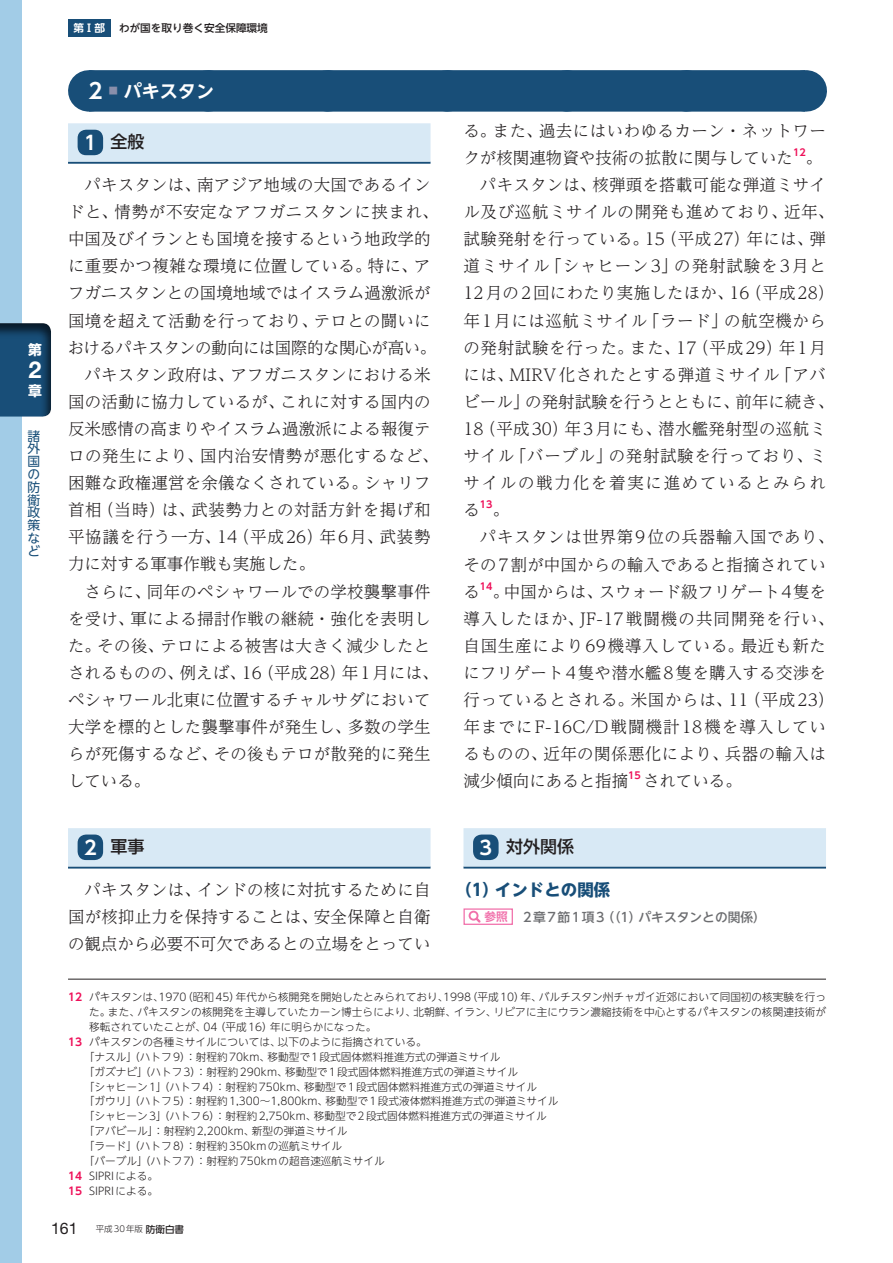
<style>
.page{position:relative;width:893px;height:1263px;background:#fff}
.page>*{position:absolute;margin:0;border:0;box-sizing:border-box;transform-origin:0 0}
.t1{font:700 23.4px "Helvetica Neue LT Std";color:#fff}
.t2{font:700 21.3px "UD Shin Go NT Pr 6 N De";color:#fff}
.t3{font:700 18px "UD Shin Go NT Pr 6 N De";color:#fff}
.t4{font:500 16.95px "UD Shin Go NT Pr 6 N";color:#231f20}
.t5{font:300 16.5px/27.2px "UD Reimin Pr 6 N";letter-spacing:.015em;color:#231f20;text-align:justify}
.t6{font:300 16.5px/27.2px "UD Reimin Pr 6 N";letter-spacing:.045em;color:#231f20}
.t7{font:300 16.5px "UD Reimin Pr 6 N";letter-spacing:.04em;color:#231f20}
.t8{font:300 16.5px "UD Reimin Pr 6 N";letter-spacing:.035em;color:#231f20}
.t9{font:300 16.5px "UD Reimin Pr 6 N";letter-spacing:-.03em;color:#231f20}
.t10{font:300 16.5px "UD Reimin Pr 6 N";letter-spacing:.055em;color:#231f20}
.t11{font:300 16.5px "UD Reimin Pr 6 N";letter-spacing:.105em;color:#231f20}
.t12{font:700 16.5px "UD Shin Go NT Pr 6 N";color:#184e78}
.t13{font:700 13.8px "UD Shin Go NT Pr 6 N";color:#fff}
.t14{font:500 12.75px "UD Shin Go NT Pr 6 N";color:#6c6d70}
.t15{font:12.75px/12.8px "UD Shin Go NT Pr 6 N";color:#184e78;text-align:justify}
.t16{font:300 10.65px "UD Shin Go NT Pr 6 N";color:#231f20}
.t17{font:500 10.65px "UD Shin Go NT Pr 6 N";color:#231f20}
.t18{font:700 10.65px "UD Shin Go NT Pr 6 N De";color:#fff}
.t19{font:700 9.6px "UD Shin Go NT Pr 6 N De";color:#ee1059}
.t20{font:300 8.55px "UD Shin Go NT Pr 6 N";color:#231f20}
.s1{font-family:"UD Shin Go NT Pr 6 N De";font-weight:700;font-size:19.2px;color:#fff}
.s2{font-family:"UD Shin Go NT Pr 6 N De";font-weight:700;font-size:11.7px;color:#f171ab}
.s3{font-family:"UD Shin Go NT Pr 6 N De";font-weight:700;color:#ee1059}
.s4{font-family:"Helvetica Neue LT Std";font-weight:400;font-size:15.9px}
.s5{font-weight:500;font-size:9.6px}
</style>
<div class="page">
<div style="left:0;top:0;width:21px;height:1263px;background:#a2cce7"></div>
<hr style="left:805px;top:70px;width:1px;height:42px;background:#184e78">
<div style="left:89px;top:70px;width:716px;height:42px;background:#184e78"></div>
<hr style="left:68px;top:979px;width:758px;height:1px;background:#231f20">
<hr style="left:68px;top:162px;width:363px;height:2px;background:#184e78">
<div style="left:68px;top:123px;width:363px;height:39px;background:#d8e9f5"></div>
<hr style="left:68px;top:866px;width:363px;height:2px;background:#184e78">
<div style="left:68px;top:828px;width:363px;height:38px;background:#d8e9f5"></div>
<div style="left:78px;top:130px;width:25px;height:25px;background:#184e78;border-radius:9px"></div>
<div style="left:78px;top:834px;width:25px;height:26px;background:#184e78;border-radius:9px"></div>
<hr style="left:463px;top:866px;width:363px;height:2px;background:#184e78">
<div style="left:463px;top:828px;width:363px;height:38px;background:#d8e9f5"></div>
<div style="left:473px;top:834px;width:26px;height:26px;background:#184e78;border-radius:9px"></div>
<svg style="left:469px;top:911px;width:12px;height:12px"></svg>
<div style="left:463px;top:908px;width:50px;height:17px;border:1px solid #f171ab"></div>
<div style="left:68px;top:19px;width:43px;height:17px;background:#184e78"></div>
<div style="left:0;top:323px;width:51px;height:96px;background:#231f20;opacity:.75"></div>
<p class="t13" style="left:28px;top:338px;width:15px">第</p>
<h1 class="t1" style="left:29px;top:355px;width:14px">2</h1>
<p class="t13" style="left:28px;top:379px;width:15px">章</p>
<p class="t15" style="left:28px;top:429px;width:14px">諸外国の防衛政策など</p>
<p class="t18" style="left:73px;top:19px;width:33px">第Ⅰ部</p>
<p class="t17" style="left:119px;top:19px;width:150px">わが国を取り巻く安全保障環境</p>
<p class="t2" style="left:89px;top:74px;width:16px">2</p>
<p class="t3" style="left:109px;top:76px;width:107px"><sup>■</sup> パキスタン</p>
<p class="t4" style="left:84px;top:128px;width:62px"><span class="s1">1</span> 全般</p>
<p class="t5" style="left:85px;top:171px;width:347px">パキスタンは、南アジア地域の大国であるイン</p>
<p class="t7" style="left:68px;top:198px;width:372px">ドと、情勢が不安定なアフガニスタンに挟まれ、</p>
<p class="t5" style="left:68px;top:225px;width:364px">中国及びイランとも国境を接するという地政学的</p>
<p class="t5" style="left:68px;top:252px;width:364px">に重要かつ複雑な環境に位置している。特に、ア</p>
<p class="t5" style="left:68px;top:279px;width:364px">フガニスタンとの国境地域ではイスラム過激派が</p>
<p class="t5" style="left:68px;top:306px;width:364px">国境を超えて活動を行っており、テロとの闘いに</p>
<p class="t9" style="left:68px;top:334px;width:370px">おけるパキスタンの動向には国際的な関心が高い。</p>
<p class="t5" style="left:85px;top:360px;width:347px">パキスタン政府は、アフガニスタンにおける米</p>
<p class="t5" style="left:68px;top:387px;width:364px">国の活動に協力しているが、これに対する国内の</p>
<p class="t5" style="left:68px;top:414px;width:364px">反米感情の高まりやイスラム過激派による報復テ</p>
<p class="t7" style="left:68px;top:442px;width:372px">ロの発生により、国内治安情勢が悪化するなど、</p>
<p class="t5" style="left:68px;top:469px;width:364px">困難な政権運営を余儀なくされている。シャリフ</p>
<p class="t7" style="left:68px;top:497px;width:364px">首相（当時）は、武装勢力との対話方針を掲げ和</p>
<p class="t7" style="left:68px;top:524px;width:364px">平協議を行う一方、14（平成26）年6月、武装勢</p>
<p class="t5" style="left:68px;top:550px;width:249px">力に対する軍事作戦も実施した。</p>
<p class="t5" style="left:85px;top:577px;width:347px">さらに、同年のペシャワールでの学校襲撃事件</p>
<p class="t5" style="left:68px;top:604px;width:364px">を受け、軍による掃討作戦の継続・強化を表明し</p>
<p class="t5" style="left:68px;top:631px;width:364px">た。その後、テロによる被害は大きく減少したと</p>
<p class="t5" style="left:68px;top:658px;width:372px">されるものの、例えば、16（平成28）年1月には、</p>
<p class="t5" style="left:68px;top:686px;width:364px">ペシャワール北東に位置するチャルサダにおいて</p>
<p class="t5" style="left:68px;top:713px;width:364px">大学を標的とした襲撃事件が発生し、多数の学生</p>
<p class="t5" style="left:68px;top:740px;width:364px">らが死傷するなど、その後もテロが散発的に発生</p>
<p class="t5" style="left:68px;top:767px;width:84px">している。</p>
<p class="t5" style="left:463px;top:116px;width:364px">る。また、過去にはいわゆるカーン・ネットワークが核関連物資や技術の拡散に関与していた</p>
<p class="t19" style="left:793px;top:144px;width:14px">12</p>
<p class="t5" style="left:806px;top:143px;width:18px">。</p>
<p class="t5" style="left:480px;top:171px;width:347px">パキスタンは、核弾頭を搭載可能な弾道ミサイ</p>
<p class="t7" style="left:463px;top:198px;width:372px">ル及び巡航ミサイルの開発も進めており、近年、</p>
<p class="t5" style="left:463px;top:225px;width:364px">試験発射を行っている。15（平成27）年には、弾</p>
<p class="t10" style="left:463px;top:253px;width:364px">道ミサイル「シャヒーン3」の発射試験を3月と</p>
<p class="t5" style="left:463px;top:279px;width:372px">12月の2回にわたり実施したほか、16（平成28）</p>
<p class="t8" style="left:463px;top:307px;width:364px">年1月には巡航ミサイル「ラード」の航空機から</p>
<p class="t7" style="left:463px;top:334px;width:364px">の発射試験を行った。また、17（平成29）年1月</p>
<p class="t8" style="left:463px;top:361px;width:364px">には、MIRV化されたとする弾道ミサイル「アバ</p>
<p class="t5" style="left:463px;top:387px;width:372px">ビール」の発射試験を行うとともに、前年に続き、</p>
<p class="t5" style="left:463px;top:414px;width:364px">18（平成30）年3月にも、潜水艦発射型の巡航ミ</p>
<p class="t7" style="left:463px;top:442px;width:364px">サイル「バーブル」の発射試験を行っており、ミ</p>
<p class="t11" style="left:463px;top:469px;width:364px">サイルの戦力化を着実に進めているとみられ</p>
<p class="t5" style="left:463px;top:496px;width:18px">る</p>
<p class="t19" style="left:480px;top:497px;width:14px">13</p>
<p class="t5" style="left:493px;top:496px;width:18px">。</p>
<p class="t8" style="left:480px;top:524px;width:356px">パキスタンは世界第9位の兵器輸入国であり、</p>
<p class="t5" style="left:463px;top:550px;width:364px">その7割が中国からの輸入であると指摘されてい</p>
<p class="t5" style="left:463px;top:577px;width:18px">る</p>
<p class="t19" style="left:480px;top:578px;width:14px">14</p>
<p class="t6" style="left:463px;top:577px;width:372px;text-indent:29px">。中国からは、スウォード級フリゲート4隻を導入したほか、JF-17戦闘機の共同開発を行い、自国生産により69機導入している。最近も新たにフリゲート4隻や潜水艦8隻を購入する交渉を行っているとされる。米国からは、11（平成23）年までにF-16C/D戦闘機計18機を導入しているものの、近年の関係悪化により、兵器の輸入は減少傾向にあると指摘</p>
<p class="t19" style="left:628px;top:768px;width:14px">15</p>
<p class="t5" style="left:643px;top:767px;width:100px">されている。</p>
<p class="t4" style="left:84px;top:833px;width:62px"><span class="s1">2</span> 軍事</p>
<p class="t5" style="left:68px;top:875px;width:364px;text-indent:16px">パキスタンは、インドの核に対抗するために自国が核抑止力を保持することは、安全保障と自衛の観点から必要不可欠であるとの立場をとってい</p>
<p class="t4" style="left:479px;top:833px;width:96px"><span class="s1">3</span> 対外関係</p>
<p class="t12" style="left:455px;top:876px;width:157px">（1）インドとの関係</p>
<p class="t14" style="left:484px;top:906px;width:283px"><span class="s2">参照</span> 2章7節1項3（（1）パキスタンとの関係）</p>
<p class="t16" style="left:68px;top:988px;width:759px"><span class="s3">12</span> パキスタンは、1970（昭和45）年代から核開発を開始したとみられており、1998（平成10）年、バルチスタン州チャガイ近郊において同国初の核実験を行っ</p>
<p class="t16" style="left:89px;top:1003px;width:738px">た。また、パキスタンの核開発を主導していたカーン博士らにより、北朝鮮、イラン、リビアに主にウラン濃縮技術を中心とするパキスタンの核関連技術が</p>
<p class="t16" style="left:89px;top:1018px;width:289px">移転されていたことが、04（平成16）年に明らかになった。</p>
<p class="t16" style="left:68px;top:1033px;width:360px"><span class="s3">13</span> パキスタンの各種ミサイルについては、以下のように指摘されている。</p>
<p class="t16" style="left:84px;top:1048px;width:418px">「ナスル」（ハトフ9）：射程約70km、移動型で1段式固体燃料推進方式の弾道ミサイル</p>
<p class="t16" style="left:84px;top:1063px;width:435px">「ガズナビ」（ハトフ3）：射程約290km、移動型で1段式固体燃料推進方式の弾道ミサイル</p>
<p class="t16" style="left:84px;top:1078px;width:454px">「シャヒーン1」（ハトフ4）：射程約750km、移動型で1段式固体燃料推進方式の弾道ミサイル</p>
<p class="t16" style="left:84px;top:1093px;width:476px">「ガウリ」（ハトフ5）：射程約1,300～1,800km、移動型で1段式液体燃料推進方式の弾道ミサイル</p>
<p class="t16" style="left:84px;top:1108px;width:464px">「シャヒーン3」（ハトフ6）：射程約2,750km、移動型で2段式固体燃料推進方式の弾道ミサイル</p>
<p class="t16" style="left:84px;top:1122px;width:265px">「アバビール」：射程約2,200km、新型の弾道ミサイル</p>
<p class="t16" style="left:84px;top:1137px;width:260px">「ラード」（ハトフ8）：射程約350kmの巡航ミサイル</p>
<p class="t16" style="left:84px;top:1152px;width:302px">「バーブル」（ハトフ7）：射程約750kmの超音速巡航ミサイル</p>
<p class="t16" style="left:68px;top:1167px;width:91px"><span class="s3">14</span> SIPRIによる。</p>
<p class="t16" style="left:68px;top:1182px;width:91px"><span class="s3">15</span> SIPRIによる。</p>
<p class="t20" style="left:51px;top:1222px;width:135px"><span class="s4">161</span> 平成30年版<span class="s5">防衛白書</span></p>
</div>
